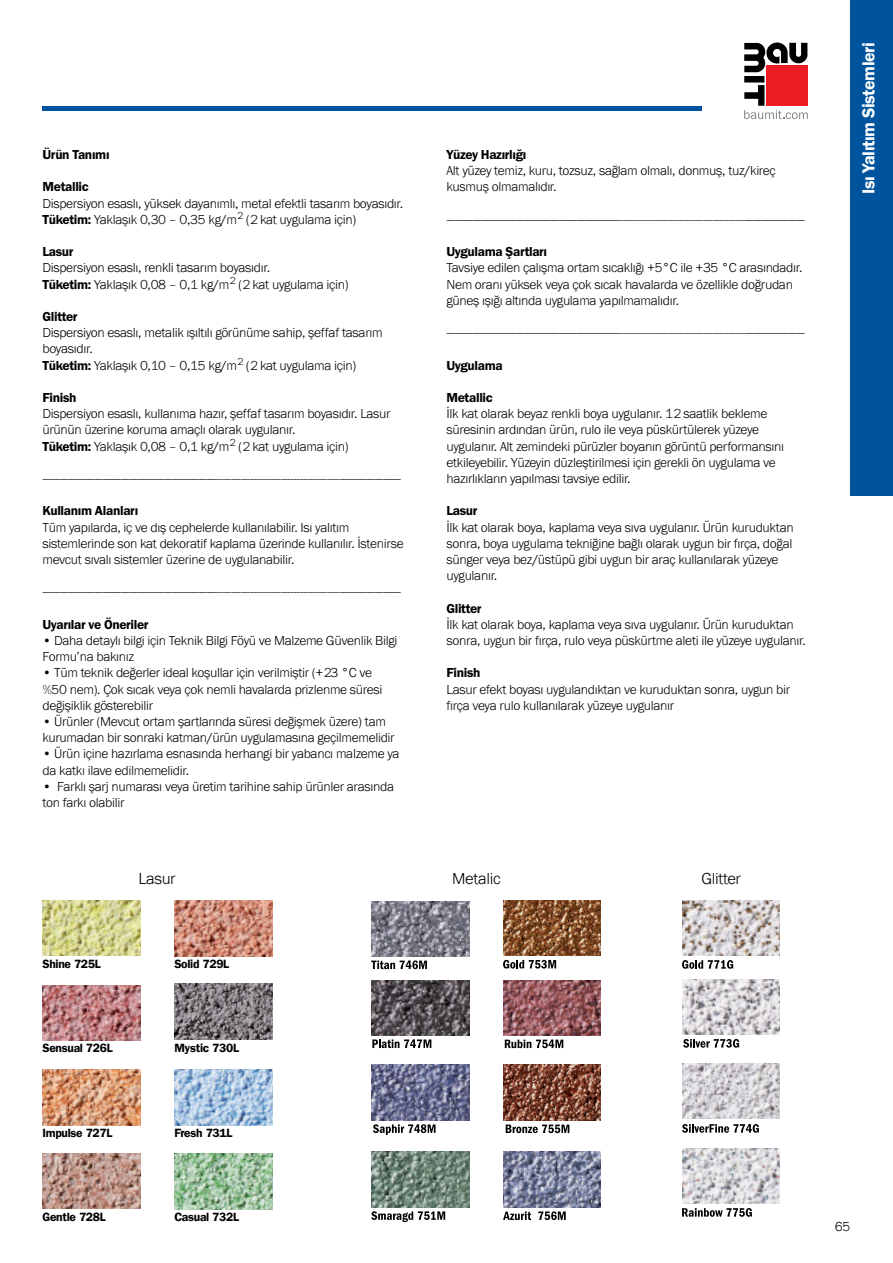
<style>
.page{position:relative;width:893px;height:1263px;background:#fff}
.page>*{position:absolute;margin:0;border:0;box-sizing:border-box;transform-origin:0 0}
.t1{font:18px "BM Franklin Gothic URW Dem";letter-spacing:-.025em;color:#fff}
.t2{font:300 16.5px "BM Franklin Gothic URW";letter-spacing:-.025em;color:#000}
.t3{font:300 13.5px/16.2px "BM Franklin Gothic URW";letter-spacing:-.025em;color:#000}
.t4{font:13.5px "BM Franklin Gothic URW Dem";letter-spacing:-.025em;color:#000}
.t5{font:600 12px "Franklin Gothic";letter-spacing:-.025em;color:#000}
.s1{font-family:"BM Franklin Gothic URW Dem";font-weight:400}
</style>
<div class="page">
<div style="left:850px;top:0;width:43px;height:496px;background:#00549d"></div>
<img style="left:682px;top:900px;width:98px;height:56px">
<svg style="left:682px;top:960px;width:51px;height:9px"></svg>
<img style="left:682px;top:979px;width:98px;height:55px">
<svg style="left:683px;top:1039px;width:56px;height:9px"></svg>
<img style="left:682px;top:1063px;width:98px;height:55px">
<svg style="left:682px;top:1124px;width:77px;height:9px"></svg>
<img style="left:682px;top:1148px;width:98px;height:55px">
<svg style="left:682px;top:1208px;width:70px;height:9px"></svg>
<img style="left:503px;top:900px;width:98px;height:56px">
<svg style="left:503px;top:960px;width:53px;height:8px"></svg>
<img style="left:503px;top:980px;width:98px;height:55px">
<svg style="left:505px;top:1039px;width:58px;height:9px"></svg>
<img style="left:503px;top:1065px;width:98px;height:55px">
<svg style="left:506px;top:1124px;width:63px;height:9px"></svg>
<img style="left:503px;top:1152px;width:98px;height:55px">
<svg style="left:503px;top:1211px;width:28px;height:9px"></svg>
<svg style="left:538px;top:1211px;width:28px;height:9px"></svg>
<svg style="left:371px;top:960px;width:56px;height:9px"></svg>
<img style="left:371px;top:901px;width:98px;height:55px">
<svg style="left:372px;top:1039px;width:59px;height:9px"></svg>
<img style="left:371px;top:980px;width:98px;height:55px">
<svg style="left:373px;top:1124px;width:62px;height:11px"></svg>
<img style="left:371px;top:1065px;width:98px;height:55px">
<svg style="left:371px;top:1211px;width:74px;height:11px"></svg>
<img style="left:371px;top:1152px;width:98px;height:55px">
<img style="left:174px;top:901px;width:98px;height:55px">
<img style="left:175px;top:984px;width:98px;height:55px">
<img style="left:174px;top:1070px;width:98px;height:55px">
<img style="left:174px;top:1154px;width:98px;height:55px">
<img style="left:43px;top:900px;width:97px;height:56px">
<img style="left:43px;top:985px;width:97px;height:55px">
<img style="left:43px;top:1070px;width:97px;height:55px">
<img style="left:43px;top:1153px;width:97px;height:55px">
<svg style="left:744px;top:43px;width:64px;height:76px"></svg>
<div style="left:43px;top:106px;width:659px;height:5px;background:#00549d"></div>
<p class="t4" style="left:43px;top:146px;width:69px">Ürün Tanımı</p>
<p class="t4" style="left:43px;top:179px;width:48px">Metallic</p>
<p class="t3" style="left:43px;top:195px;width:362px">Dispersiyon esaslı, yüksek dayanımlı, metal efektli tasarım boyasıdır.<br><span class="s1">Tüketim:</span> Yaklaşık 0,30 – 0,35 kg/m<sup>2</sup> (2 kat uygulama için)</p>
<p class="t4" style="left:43px;top:243px;width:33px">Lasur</p>
<p class="t3" style="left:43px;top:260px;width:308px">Dispersiyon esaslı, renkli tasarım boyasıdır.<br><span class="s1">Tüketim:</span> Yaklaşık 0,08 – 0,1 kg/m<sup>2</sup> (2 kat uygulama için)</p>
<p class="t4" style="left:43px;top:308px;width:37px">Glitter</p>
<p class="t3" style="left:43px;top:325px;width:342px">Dispersiyon esaslı, metalik ışıltılı görünüme sahip, şeffaf tasarım boyasıdır.<br><span class="s1">Tüketim:</span> Yaklaşık 0,10 – 0,15 kg/m<sup>2</sup> (2 kat uygulama için)</p>
<p class="t4" style="left:43px;top:389px;width:36px">Finish</p>
<p class="t3" style="left:43px;top:406px;width:350px">Dispersiyon esaslı, kullanıma hazır, şeffaf tasarım boyasıdır. Lasur ürünün üzerine koruma amaçlı olarak uygulanır.<br><span class="s1">Tüketim:</span> Yaklaşık 0,08 – 0,1 kg/m<sup>2</sup> (2 kat uygulama için)</p>
<p class="t3" style="left:43px;top:471px;width:360px">————————————————————----------------------------------------———————</p>
<p class="t4" style="left:43px;top:503px;width:97px">Kullanım Alanları</p>
<p class="t3" style="left:43px;top:519px;width:363px">Tüm yapılarda, iç ve dış cephelerde kullanılabilir. Isı yalıtım sistemlerinde son kat dekoratif kaplama üzerinde kullanılır. İstenirse mevcut sıvalı sistemler üzerine de uygulanabilir.</p>
<p class="t3" style="left:43px;top:584px;width:360px">————————————————————----------------------------------------———————</p>
<p class="t4" style="left:43px;top:616px;width:108px">Uyarılar ve Öneriler</p>
<p class="t3" style="left:43px;top:633px;width:356px">• Daha detaylı bilgi için Teknik Bilgi Föyü ve Malzeme Güvenlik Bilgi<br>Formu’na bakınız</p>
<p class="t3" style="left:43px;top:665px;width:341px">• Tüm teknik değerler ideal koşullar için verilmiştir (+23 °C ve %50 nem). Çok sıcak veya çok nemli havalarda prizlenme süresi değişiklik gösterebilir</p>
<p class="t3" style="left:43px;top:714px;width:354px">• Ürünler (Mevcut ortam şartlarında süresi değişmek üzere) tam kurumadan bir sonraki katman/ürün uygulamasına geçilmemelidir</p>
<p class="t3" style="left:43px;top:746px;width:359px">• Ürün içine hazırlama esnasında herhangi bir yabancı malzeme ya da katkı ilave edilmemelidir.</p>
<p class="t3" style="left:43px;top:778px;width:353px">• Farklı şarj numarası veya üretim tarihine sahip ürünler arasında ton farkı olabilir</p>
<p class="t5" style="left:43px;top:956px;width:60px">Shine 725L</p>
<p class="t2" style="left:139px;top:869px;width:39px">Lasur</p>
<p class="t5" style="left:174px;top:956px;width:56px">Solid 729L</p>
<p class="t5" style="left:43px;top:1040px;width:72px">Sensual 726L</p>
<p class="t5" style="left:174px;top:1040px;width:66px">Mystic 730L</p>
<p class="t5" style="left:43px;top:1126px;width:71px">Impulse 727L</p>
<p class="t5" style="left:174px;top:1126px;width:60px">Fresh 731L</p>
<p class="t5" style="left:43px;top:1210px;width:65px">Gentle 728L</p>
<p class="t5" style="left:174px;top:1210px;width:66px">Casual 732L</p>
<p class="t4" style="left:446px;top:146px;width:81px">Yüzey Hazırlığı</p>
<p class="t3" style="left:446px;top:163px;width:331px">Alt yüzey temiz, kuru, tozsuz, sağlam olmalı, donmuş, tuz/kireç kusmuş olmamalıdır.</p>
<p class="t3" style="left:446px;top:211px;width:360px">————————————————————----------------------------------------———————</p>
<p class="t4" style="left:446px;top:243px;width:102px">Uygulama Şartları</p>
<p class="t3" style="left:446px;top:260px;width:358px">Tavsiye edilen çalışma ortam sıcaklığı +5°C ile +35 °C arasındadır.<br>Nem oranı yüksek veya çok sıcak havalarda ve özellikle doğrudan güneş ışığı altında uygulama yapılmamalıdır.</p>
<p class="t3" style="left:446px;top:325px;width:360px">————————————————————----------------------------------------———————</p>
<p class="t4" style="left:446px;top:357px;width:58px">Uygulama</p>
<p class="t4" style="left:446px;top:389px;width:48px">Metallic</p>
<p class="t3" style="left:446px;top:406px;width:339px">İlk kat olarak beyaz renkli boya uygulanır. 12 saatlik bekleme süresinin ardından ürün, rulo ile veya püskürtülerek yüzeye uygulanır. Alt zemindeki pürüzler boyanın görüntü performansını etkileyebilir. Yüzeyin düzleştirilmesi için gerekli ön uygulama ve hazırlıkların yapılması tavsiye edilir.</p>
<p class="t4" style="left:446px;top:503px;width:33px">Lasur</p>
<p class="t3" style="left:446px;top:519px;width:349px">İlk kat olarak boya, kaplama veya sıva uygulanır. Ürün kuruduktan sonra, boya uygulama tekniğine bağlı olarak uygun bir fırça, doğal sünger veya bez/üstüpü gibi uygun bir araç kullanılarak yüzeye uygulanır.</p>
<p class="t4" style="left:446px;top:600px;width:37px">Glitter</p>
<p class="t3" style="left:446px;top:616px;width:361px">İlk kat olarak boya, kaplama veya sıva uygulanır. Ürün kuruduktan sonra, uygun bir fırça, rulo veya püskürtme aleti ile yüzeye uygulanır.</p>
<p class="t4" style="left:446px;top:665px;width:36px">Finish</p>
<p class="t3" style="left:446px;top:681px;width:345px">Lasur efekt boyası uygulandıktan ve kuruduktan sonra, uygun bir fırça veya rulo kullanılarak yüzeye uygulanır</p>
<h1 class="t1" style="left:857px;top:194px;width:153px;rotate:-90deg">Isı Yalıtım Sistemleri</h1>
<p class="t2" style="left:452px;top:869px;width:50px">Metalic</p>
<p class="t2" style="left:702px;top:869px;width:41px">Glitter</p>
<p class="t3" style="left:835px;top:1218px;width:17px">65</p>
</div>
